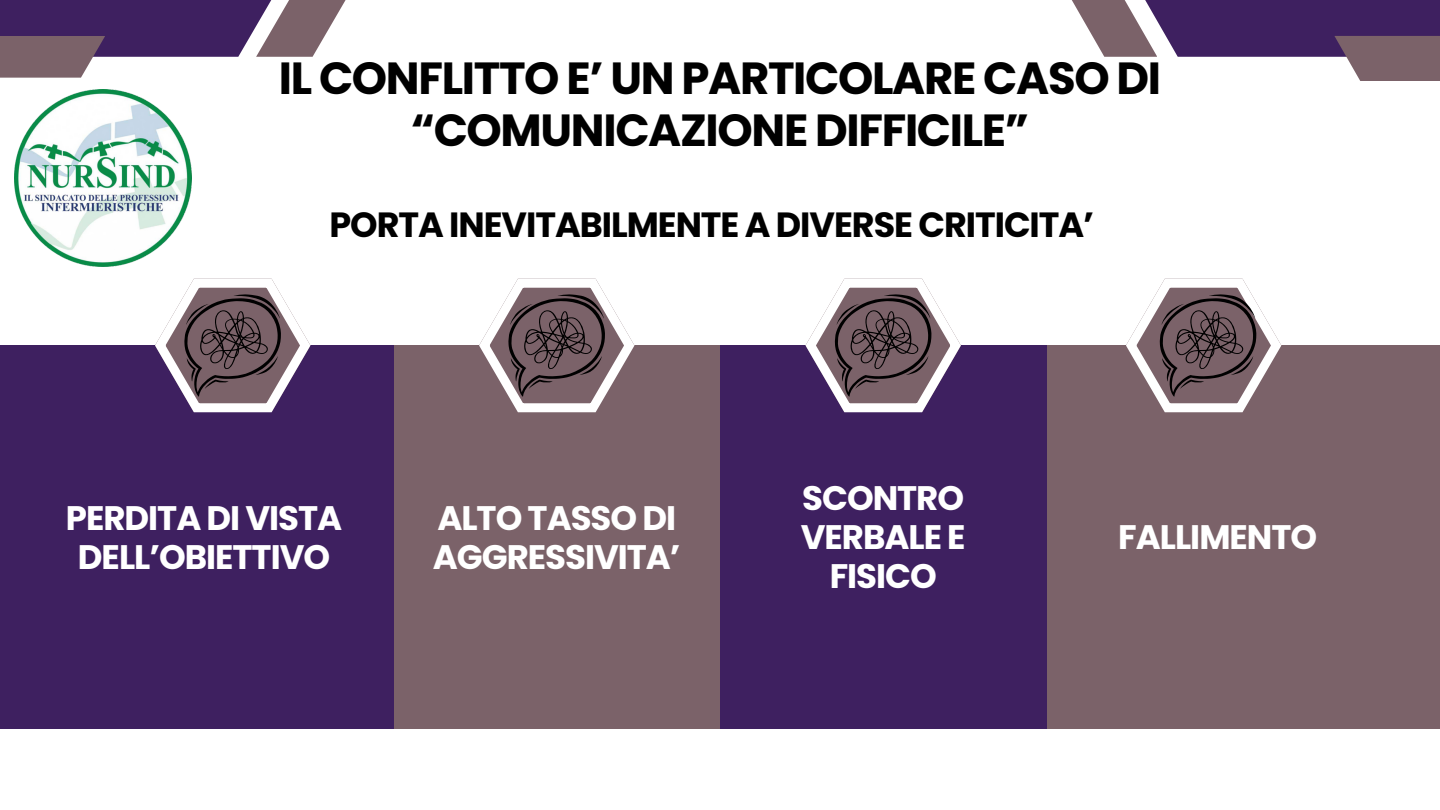
<style>
.page{position:relative;width:1440px;height:810px;background:#fff}
.page>*{position:absolute;margin:0;border:0;box-sizing:border-box;transform-origin:0 0}
.t1{font:700 45px/51.8px "Poppins";letter-spacing:-.03em;color:#000;text-align:center}
.t2{font:700 35px "Poppins";letter-spacing:-.03em;color:#000}
.t3{font:700 34px/39px "Poppins";letter-spacing:-.03em;color:#fff;text-align:center}
</style>
<div class="page">
<div style="left:376px;top:345px;width:362px;height:384px;background:#7b6269"></div>
<div style="left:0;top:345px;width:394px;height:384px;background:#3e2060"></div>
<div style="left:1022px;top:345px;width:418px;height:384px;background:#7b6269"></div>
<div style="left:720px;top:345px;width:326px;height:384px;background:#3e2060"></div>
<svg style="left:1072px;top:0;width:368px;height:57px;background:#5e4474"></svg>
<div style="left:1334px;top:36px;width:106px;height:45px;background:#7b6269"></div>
<div style="left:0;top:0;width:275px;height:57px;background:#3e2060"></div>
<svg style="left:256px;top:0;width:90px;height:57px"></svg>
<div style="left:0;top:36px;width:105px;height:42px;background:#7b6269"></div>
<img style="left:14px;top:90px;width:177px;height:177px">
<svg style="left:155px;top:279px;width:155px;height:133px"></svg>
<svg style="left:1126px;top:279px;width:155px;height:133px"></svg>
<svg style="left:806px;top:279px;width:155px;height:133px"></svg>
<svg style="left:479px;top:279px;width:155px;height:133px"></svg>
<h1 class="t1" style="left:279px;top:52px;width:884px">IL CONFLITTO E’ UN PARTICOLARE CASO DI “COMUNICAZIONE DIFFICILE”</h1>
<p class="t2" style="left:330px;top:201px;width:766px">PORTA INEVITABILMENTE A DIVERSE CRITICITA’</p>
<p class="t3" style="left:66px;top:498px;width:278px">PERDITA DI VISTA<br>DELL’OBIETTIVO</p>
<p class="t3" style="left:433px;top:498px;width:249px;text-align:left">ALTO TASSO DI<br>AGGRESSIVITA’</p>
<p class="t3" style="left:801px;top:479px;width:166px">SCONTRO<br>VERBALE E<br>FISICO</p>
<p class="t3" style="left:1118px;top:518px;width:200px">FALLIMENTO</p>
</div>
